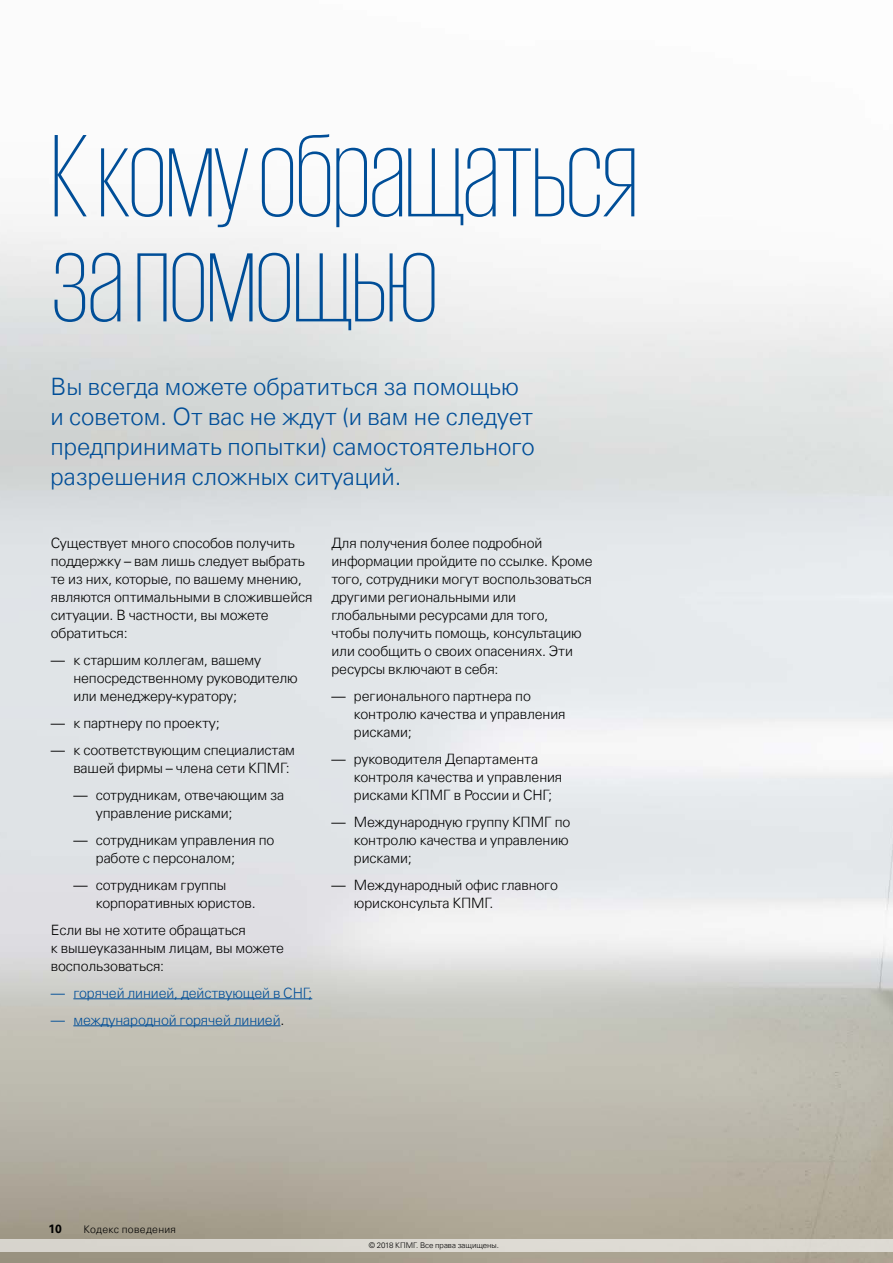
<style>
.page{position:relative;width:893px;height:1263px;background:#fff}
.page>*{position:absolute;margin:0;border:0;box-sizing:border-box;transform-origin:0 0}
.t1{font:200 120px/105px "KPMG Cyrillic";letter-spacing:-.015em;color:#004e98}
.t2{font:300 24px/30px "Universfor KPMG";color:#004e98}
.t3{font:300 14.25px/18px "Universfor KPMG";letter-spacing:-.01em;color:#000}
.t4{font:300 14.25px "Universfor KPMG";letter-spacing:-.01em;color:#004e98}
.t5{font:700 12px "Universfor KPMG";color:#000}
.t6{font:300 10.5px "Universfor KPMG";letter-spacing:.03em;color:#000}
.t7{font:300 7.8px "Universfor KPMG";color:#000}
.s1{color:#000}
</style>
<div class="page">
<hr style="left:73px;top:998px;width:239px;height:1px;background:#004e98">
<hr style="left:73px;top:1025px;width:207px;height:1px;background:#004e98">
<div style="left:0;top:1239px;width:893px;height:13px;background:#dcd9d2"></div>
<h1 class="t1" style="left:50px;top:121px;width:589px">К кому обращаться за помощью</h1>
<h2 class="t2" style="left:50px;top:372px;width:486px">Вы всегда можете обратиться за помощью и советом. От вас не ждут (и вам не следует предпринимать попытки) самостоятельного разрешения сложных ситуаций.</h2>
<p class="t3" style="left:51px;top:534px;width:263px">Существует много способов получить поддержку – вам лишь следует выбрать те из них, которые, по вашему мнению, являются оптимальными в сложившейся ситуации. В частности, вы можете обратиться:</p>
<p class="t3" style="left:73px;top:651px;width:226px;text-indent:-23px">— к старшим коллегам, вашему непосредственному руководителю или менеджеру-куратору;</p>
<p class="t3" style="left:51px;top:714px;width:170px">— к партнеру по проекту;</p>
<p class="t3" style="left:73px;top:741px;width:223px;text-indent:-23px">— к соответствующим специалистам вашей фирмы – члена сети КПМГ:</p>
<p class="t3" style="left:96px;top:786px;width:190px;text-indent:-23px">— сотрудникам, отвечающим за управление рисками;</p>
<p class="t3" style="left:96px;top:831px;width:180px;text-indent:-23px">— сотрудникам управления по работе с персоналом;</p>
<p class="t3" style="left:96px;top:876px;width:161px;text-indent:-23px">— сотрудникам группы корпоративных юристов.</p>
<p class="t3" style="left:51px;top:921px;width:235px">Если вы не хотите обращаться<br>к вышеуказанным лицам, вы можете воспользоваться:</p>
<p class="t4" style="left:51px;top:984px;width:263px">— горячей линией, действующей в СНГ;</p>
<p class="t4" style="left:51px;top:1011px;width:235px">— международной горячей линией<span class="s1">.</span></p>
<p class="t3" style="left:331px;top:534px;width:263px">Для получения более подробной информации пройдите по ссылке. Кроме того, сотрудники могут воспользоваться другими региональными или глобальными ресурсами для того,<br>чтобы получить помощь, консультацию или сообщить о своих опасениях. Эти ресурсы включают в себя:</p>
<p class="t3" style="left:354px;top:687px;width:213px;text-indent:-23px">— регионального партнера по контролю качества и управления рисками;</p>
<p class="t3" style="left:354px;top:750px;width:210px;text-indent:-23px">— руководителя Департамента контроля качества и управления рисками КПМГ в России и СНГ;</p>
<p class="t3" style="left:354px;top:813px;width:218px;text-align:justify;text-indent:-23px">— Международную группу КПМГ по контролю качества и управлению рисками;</p>
<p class="t3" style="left:354px;top:876px;width:205px;text-indent:-23px">— Международный офис главного юрисконсульта КПМГ.</p>
<p class="t5" style="left:48px;top:1221px;width:15px">10</p>
<p class="t6" style="left:84px;top:1223px;width:94px">Кодекс поведения</p>
<p class="t7" style="left:369px;top:1241px;width:132px">© 2018 КПМГ. Все права защищены.</p>
</div>
